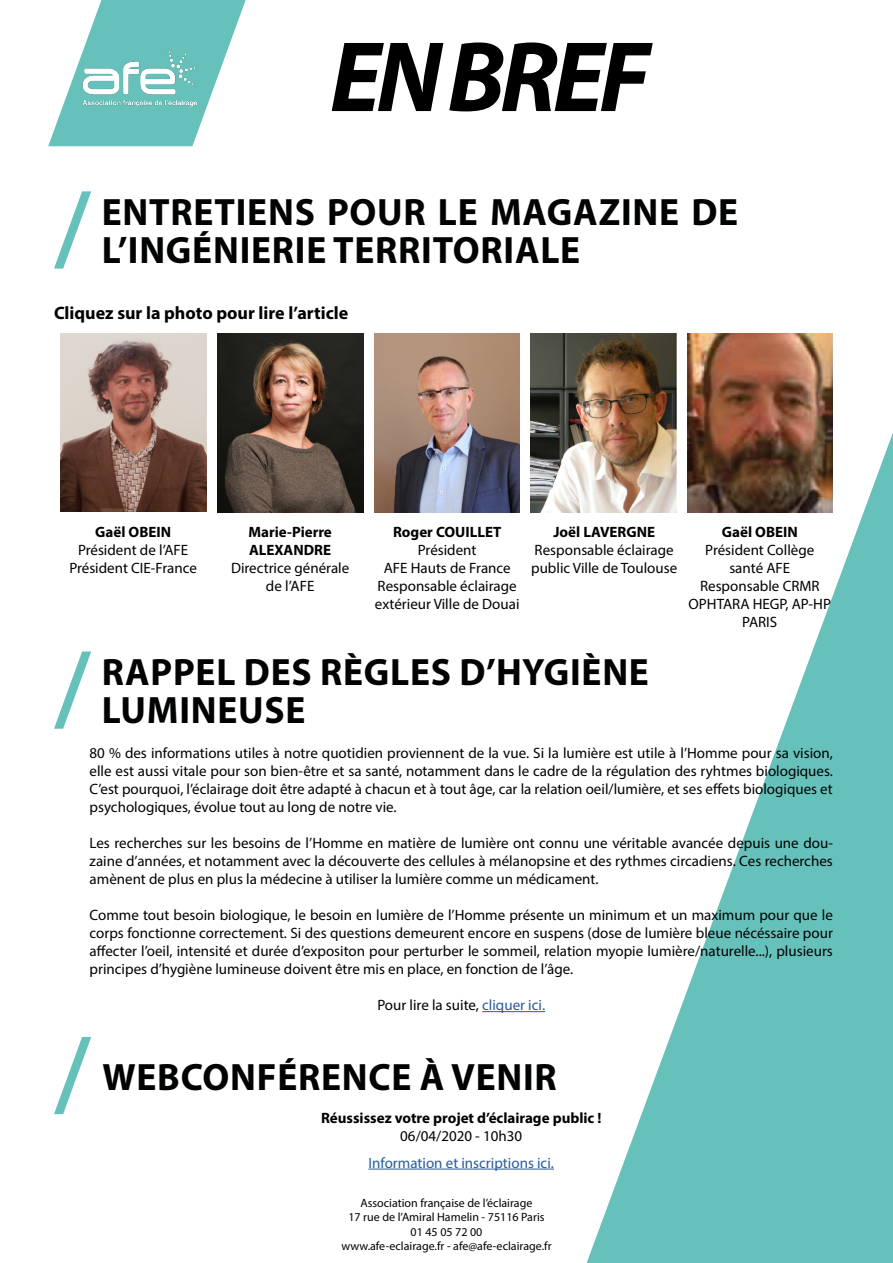
<style>
.page{position:relative;width:893px;height:1263px;background:#fff}
.page>*{position:absolute;margin:0;border:0;box-sizing:border-box;transform-origin:0 0}
.t1{font:italic 700 100.95px "Myriad Pro";letter-spacing:-.05em;color:#000}
.t2{font:700 38.25px/37.5px "Myriad Pro";letter-spacing:.02em;color:#010202}
.t3{font:700 18px "Myriad Pro";color:#000}
.t4{font:15px/18px "Myriad Pro";color:#010202;text-align:center}
.t5{font:700 15px/18px "Myriad Pro";color:#010202}
.t6{font:15px "Myriad Pro";color:#275b9b}
.t7{font:12px/14.4px "Myriad Pro";color:#020203;text-align:center}
.s1{color:#275b9b}
</style>
<div class="page">
<svg style="left:543px;top:430px;width:350px;height:833px"></svg>
<svg style="left:48px;top:0;width:198px;height:146px"></svg>
<img style="left:74px;top:44px;width:133px;height:67px">
<hr style="left:482px;top:1011px;width:63px;height:1px;background:#275b9b">
<hr style="left:368px;top:1169px;width:186px;height:1px;background:#275b9b">
<svg style="left:54px;top:191px;width:37px;height:78px"></svg>
<svg style="left:54px;top:651px;width:37px;height:78px"></svg>
<svg style="left:54px;top:1037px;width:37px;height:77px"></svg>
<img style="left:60px;top:333px;width:146px;height:179px">
<img style="left:217px;top:333px;width:146px;height:179px">
<img style="left:374px;top:333px;width:146px;height:179px">
<img style="left:531px;top:334px;width:145px;height:178px">
<img style="left:687px;top:334px;width:146px;height:179px">
<h1 class="t1" style="left:330px;top:11px;width:321px">EN BREF</h1>
<h2 class="t2" style="left:102px;top:192px;width:638px">ENTRETIENS POUR LE MAGAZINE DE<br>L’INGÉNIERIE TERRITORIALE</h2>
<p class="t3" style="left:54px;top:301px;width:296px">Cliquez sur la photo pour lire l’article</p>
<p class="t5" style="left:95px;top:523px;width:77px">Gaël OBEIN</p>
<p class="t4" style="left:69px;top:541px;width:129px">Président de l’AFE<br>Président CIE-France</p>
<p class="t5" style="left:248px;top:523px;width:85px">Marie-Pierre<br>ALEXANDRE</p>
<p class="t4" style="left:231px;top:559px;width:120px">Directrice générale de l’AFE</p>
<p class="t5" style="left:393px;top:523px;width:110px">Roger COUILLET</p>
<p class="t4" style="left:375px;top:541px;width:146px">Président<br>AFE Hauts de France<br>Responsable éclairage extérieur Ville de Douai</p>
<p class="t5" style="left:553px;top:523px;width:103px">Joël LAVERGNE</p>
<p class="t4" style="left:531px;top:541px;width:148px;text-align:left">Responsable éclairage public Ville de Toulouse</p>
<h2 class="t2" style="left:102px;top:652px;width:549px">RAPPEL DES RÈGLES D’HYGIÈNE<br>LUMINEUSE</h2>
<p class="t5" style="left:722px;top:523px;width:77px">Gaël OBEIN</p>
<p class="t4" style="left:689px;top:541px;width:144px">Président Collège santé AFE<br>Responsable CRMR<br>OPHTARA HEGP, AP-HP<br>PARIS</p>
<p class="t4" style="left:90px;top:744px;width:745px;text-align:justify">80 % des informations utiles à notre quotidien proviennent de la vue. Si la lumière est utile à l’Homme pour sa vision, elle est aussi vitale pour son bien-être et sa santé, notamment dans le cadre de la régulation des ryhtmes biologiques.<br>C’est pourquoi, l’éclairage doit être adapté à chacun et à tout âge, car la relation oeil/lumière, et ses effets biologiques et psychologiques, évolue tout au long de notre vie.</p>
<p class="t4" style="left:90px;top:834px;width:745px;text-align:justify">Les recherches sur les besoins de l’Homme en matière de lumière ont connu une véritable avancée depuis une dou&shy;zaine d’années, et notamment avec la découverte des cellules à mélanopsine et des rythmes circadiens. Ces recherches amènent de plus en plus la médecine à utiliser la lumière comme un médicament.</p>
<p class="t4" style="left:90px;top:906px;width:745px;text-align:justify">Comme tout besoin biologique, le besoin en lumière de l’Homme présente un minimum et un maximum pour que le corps fonctionne correctement. Si des questions demeurent encore en suspens (dose de lumière bleue nécéssaire pour affecter l’oeil, intensité et durée d’expositon pour perturber le sommeil, relation myopie lumière/naturelle...), plusieurs principes d’hygiène lumineuse doivent être mis en place, en fonction de l’âge.</p>
<p class="t4" style="left:377px;top:996px;width:169px">Pour lire la suite, <span class="s1">cliquer ici.</span></p>
<h2 class="t2" style="left:102px;top:1057px;width:456px">WEBCONFÉRENCE À VENIR</h2>
<p class="t5" style="left:321px;top:1108px;width:282px">Réussissez votre projet d’éclairage public !</p>
<p class="t4" style="left:400px;top:1126px;width:123px">06/04/2020 - 10h30</p>
<p class="t6" style="left:368px;top:1153px;width:187px">Information et inscriptions ici.</p>
<p class="t7" style="left:341px;top:1195px;width:212px">Association française de l’éclairage<br>17 rue de l’Amiral Hamelin - 75116 Paris 01 45 05 72 00<br>www.afe-eclairage.fr - afe@afe-eclairage.fr</p>
</div>
